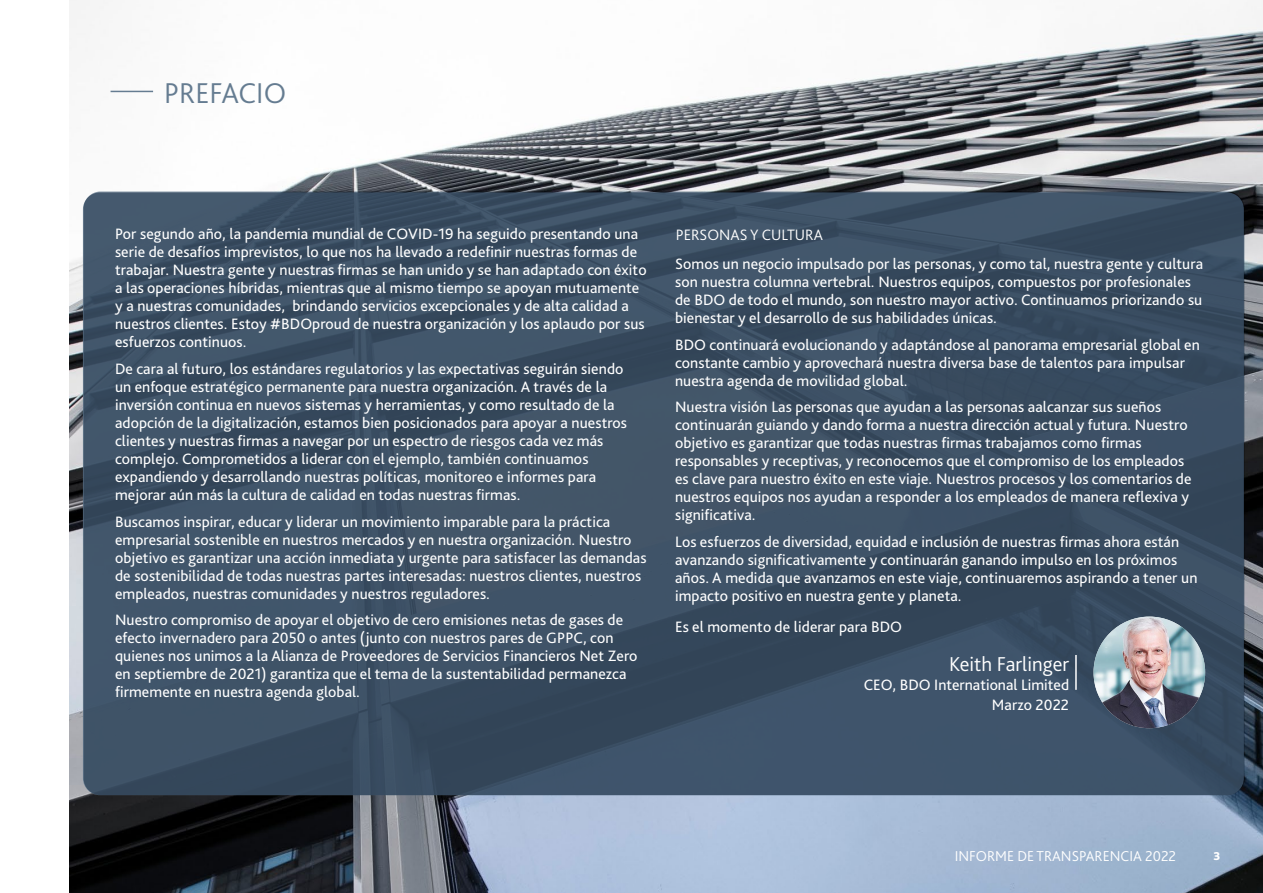
<style>
.page{position:relative;width:1263px;height:893px;background:#fff}
.page>*{position:absolute;margin:0;border:0;box-sizing:border-box;transform-origin:0 0}
.t1{font:300 30px "Bliss Pro";color:#657c91}
.t2{font:300 21px "Bliss Pro";color:#fff}
.t3{font:15.75px/18px "Bliss Pro";letter-spacing:.005em;color:#fff}
.t4{font:300 15.75px "Bliss Pro";color:#fff}
.t5{font:300 15px "Bliss Pro";color:#fff}
.t6{font:800 12px "Bliss Pro";color:#fff}
</style>
<div class="page">
<img style="left:70px;top:0;width:1193px;height:893px">
<div style="left:84px;top:191px;width:1160px;height:604px;background:linear-gradient(to right,#3e5266,#394c61);border-radius:17px"></div>
<hr style="left:111px;top:91px;width:42px;height:1px;background:#657c91">
<img style="left:1093px;top:617px;width:112px;height:111px;border-radius:56px">
<hr style="left:1075px;top:655px;width:2px;height:35px;background:#fff">
<h1 class="t1" style="left:164px;top:74px;width:123px">PREFACIO</h1>
<p class="t3" style="left:115px;top:225px;width:533px">Por segundo año, la pandemia mundial de COVID-19 ha seguido presentando una serie de desafíos imprevistos, lo que nos ha llevado a redefinir nuestras formas de trabajar. Nuestra gente y nuestras firmas se han unido y se han adaptado con éxito a las operaciones híbridas, mientras que al mismo tiempo se apoyan mutuamente y a nuestras comunidades, brindando servicios excepcionales y de alta calidad a nuestros clientes. Estoy #BDOproud de nuestra organización y los aplaudo por sus esfuerzos continuos.</p>
<p class="t3" style="left:115px;top:359px;width:514px">De cara al futuro, los estándares regulatorios y las expectativas seguirán siendo un enfoque estratégico permanente para nuestra organización. A través de la inversión continua en nuevos sistemas y herramientas, y como resultado de la adopción de la digitalización, estamos bien posicionados para apoyar a nuestros clientes y nuestras firmas a navegar por un espectro de riesgos cada vez más complejo. Comprometidos a liderar con el ejemplo, también continuamos expandiendo y desarrollando nuestras políticas, monitoreo e informes para mejorar aún más la cultura de calidad en todas nuestras firmas.</p>
<p class="t3" style="left:115px;top:512px;width:533px">Buscamos inspirar, educar y liderar un movimiento imparable para la práctica empresarial sostenible en nuestros mercados y en nuestra organización. Nuestro objetivo es garantizar una acción inmediata y urgente para satisfacer las demandas de sostenibilidad de todas nuestras partes interesadas: nuestros clientes, nuestros empleados, nuestras comunidades y nuestros reguladores.</p>
<p class="t3" style="left:115px;top:610px;width:524px">Nuestro compromiso de apoyar el objetivo de cero emisiones netas de gases de efecto invernadero para 2050 o antes (junto con nuestros pares de GPPC, con quienes nos unimos a la Alianza de Proveedores de Servicios Financieros Net Zero en septiembre de 2021) garantiza que el tema de la sustentabilidad permanezca firmemente en nuestra agenda global.</p>
<p class="t4" style="left:676px;top:225px;width:149px">PERSONAS Y CULTURA</p>
<p class="t3" style="left:675px;top:255px;width:529px">Somos un negocio impulsado por las personas, y como tal, nuestra gente y cultura son nuestra columna vertebral. Nuestros equipos, compuestos por profesionales de BDO de todo el mundo, son nuestro mayor activo. Continuamos priorizando su bienestar y el desarrollo de sus habilidades únicas.</p>
<p class="t3" style="left:675px;top:335px;width:526px">BDO continuará evolucionando y adaptándose al panorama empresarial global en constante cambio y aprovechará nuestra diversa base de talentos para impulsar nuestra agenda de movilidad global.</p>
<p class="t3" style="left:675px;top:398px;width:518px">Nuestra visión Las personas que ayudan a las personas aalcanzar sus sueños continuarán guiando y dando forma a nuestra dirección actual y futura. Nuestro objetivo es garantizar que todas nuestras firmas trabajamos como firmas responsables y receptivas, y reconocemos que el compromiso de los empleados es clave para nuestro éxito en este viaje. Nuestros procesos y los comentarios de nuestros equipos nos ayudan a responder a los empleados de manera reflexiva y significativa.</p>
<p class="t3" style="left:675px;top:532px;width:524px">Los esfuerzos de diversidad, equidad e inclusión de nuestras firmas ahora están avanzando significativamente y continuarán ganando impulso en los próximos años. A medida que avanzamos en este viaje, continuaremos aspirando a tener un impacto positivo en nuestra gente y planeta.</p>
<p class="t3" style="left:675px;top:617px;width:229px">Es el momento de liderar para BDO</p>
<h2 class="t2" style="left:949px;top:651px;width:122px">Keith Farlinger</h2>
<p class="t3" style="left:864px;top:675px;width:207px">CEO, BDO International Limited</p>
<p class="t3" style="left:992px;top:696px;width:79px">Marzo 2022</p>
<p class="t5" style="left:955px;top:846px;width:223px">INFORME DE TRANSPARENCIA 2022</p>
<p class="t6" style="left:1213px;top:848px;width:8px">3</p>
</div>
